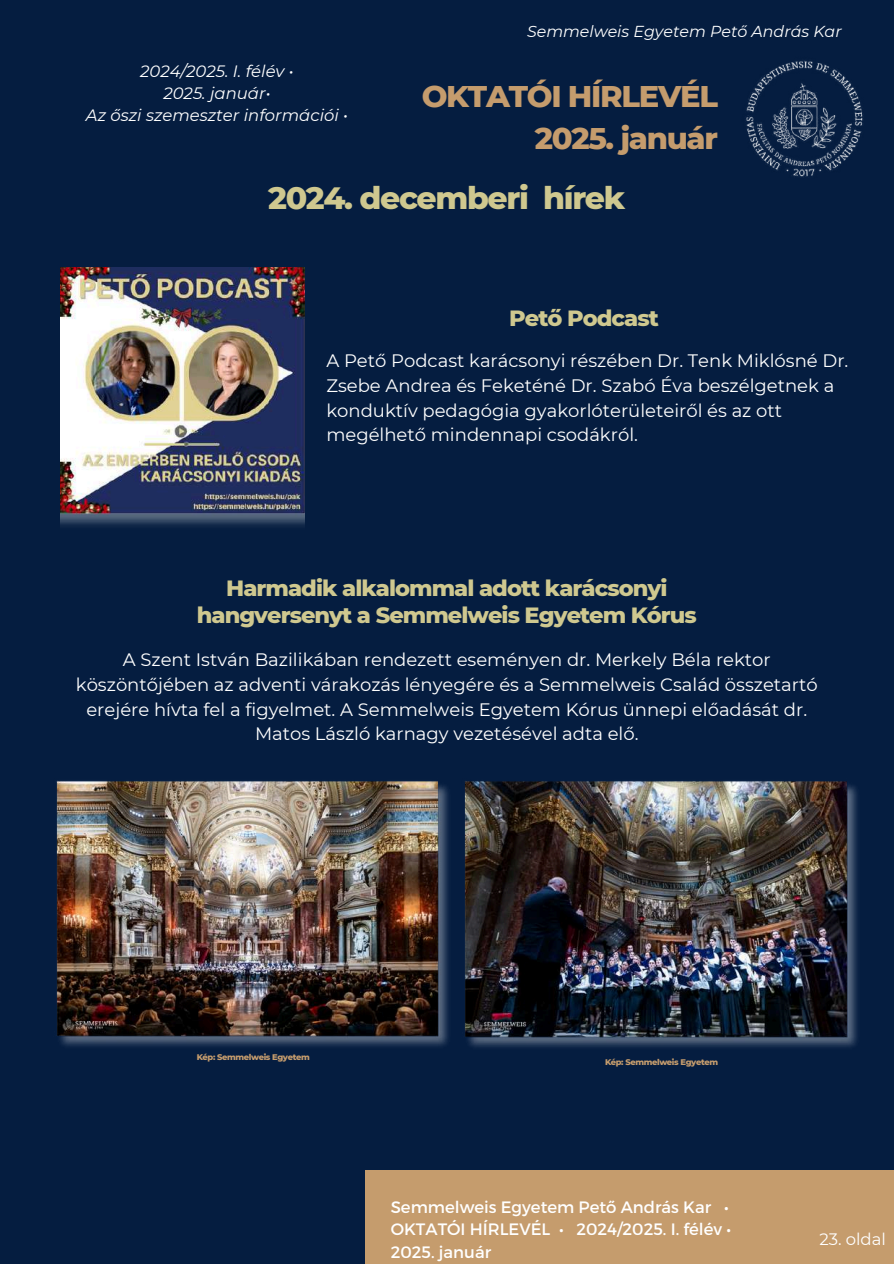
<style>
.page{position:relative;width:894px;height:1264px;background:#fff}
.page>*{position:absolute;margin:0;border:0;box-sizing:border-box;transform-origin:0 0}
.t1{font:800 31.5px "Montserrat";letter-spacing:-.045em;color:#cfc88f}
.t2{font:800 30.45px/42.5px "Montserrat";letter-spacing:-.045em;color:#c59c6d;text-align:right}
.t3{font:800 22.5px/27px "Montserrat";letter-spacing:-.045em;color:#cfc88f;text-align:center}
.t4{font:18px/24.8px "Montserrat";color:#fff}
.t5{font:16.5px/22.5px "Montserrat";color:#fff}
.t6{font:italic 16.5px/22.4px "Montserrat";color:#fff;text-align:center}
.t7{font:italic 15.9px "Montserrat";color:#fff}
.t8{font:800 8.4px "Montserrat";letter-spacing:-.045em;color:#c59c6d}
</style>
<div class="page">
<div style="left:0;top:0;width:893px;height:1263px;background:#051d40"></div>
<div style="left:365px;top:1170px;width:528px;height:93px;background:#c59c6d"></div>
<img style="left:746px;top:60px;width:117px;height:117px">
<img style="left:60px;top:268px;width:244px;height:258px">
<img style="left:56px;top:780px;width:392px;height:266px">
<img style="left:464px;top:781px;width:393px;height:266px">
<p class="t6" style="left:86px;top:59px;width:263px">2024/2025. I. félév •<br>2025. január•<br>Az őszi szemeszter információi •</p>
<p class="t7" style="left:527px;top:21px;width:316px">Semmelweis Egyetem Pető András Kar</p>
<h2 class="t2" style="left:421px;top:75px;width:297px">OKTATÓI HÍRLEVÉL<br>2025. január</h2>
<h1 class="t1" style="left:268px;top:178px;width:358px">2024. decemberi hírek</h1>
<p class="t3" style="left:509px;top:304px;width:151px">Pető Podcast</p>
<p class="t4" style="left:326px;top:348px;width:523px">A Pető Podcast karácsonyi részében Dr. Tenk Miklósné Dr.<br>Zsebe Andrea és Feketéné Dr. Szabó Éva beszélgetnek a konduktív pedagógia gyakorlóterületeiről és az ott megélhető mindennapi csodákról.</p>
<p class="t3" style="left:197px;top:574px;width:501px">Harmadik alkalommal adott karácsonyi hangversenyt a Semmelweis Egyetem Kórus</p>
<p class="t4" style="left:76px;top:647px;width:743px;text-align:center">A Szent István Bazilikában rendezett eseményen dr. Merkely Béla rektor köszöntőjében az adventi várakozás lényegére és a Semmelweis Család összetartó erejére hívta fel a figyelmet. A Semmelweis Egyetem Kórus ünnepi előadását dr.<br>Matos László karnagy vezetésével adta elő.</p>
<p class="t8" style="left:197px;top:1052px;width:115px">Kép: Semmelweis Egyetem</p>
<p class="t8" style="left:604px;top:1056px;width:115px">Kép: Semmelweis Egyetem</p>
<p class="t5" style="left:390px;top:1194px;width:342px">Semmelweis Egyetem Pető András Kar •<br>OKTATÓI HÍRLEVÉL • 2024/2025. I. félév •<br>2025. január</p>
<p class="t5" style="left:819px;top:1227px;width:68px">23. oldal</p>
</div>
